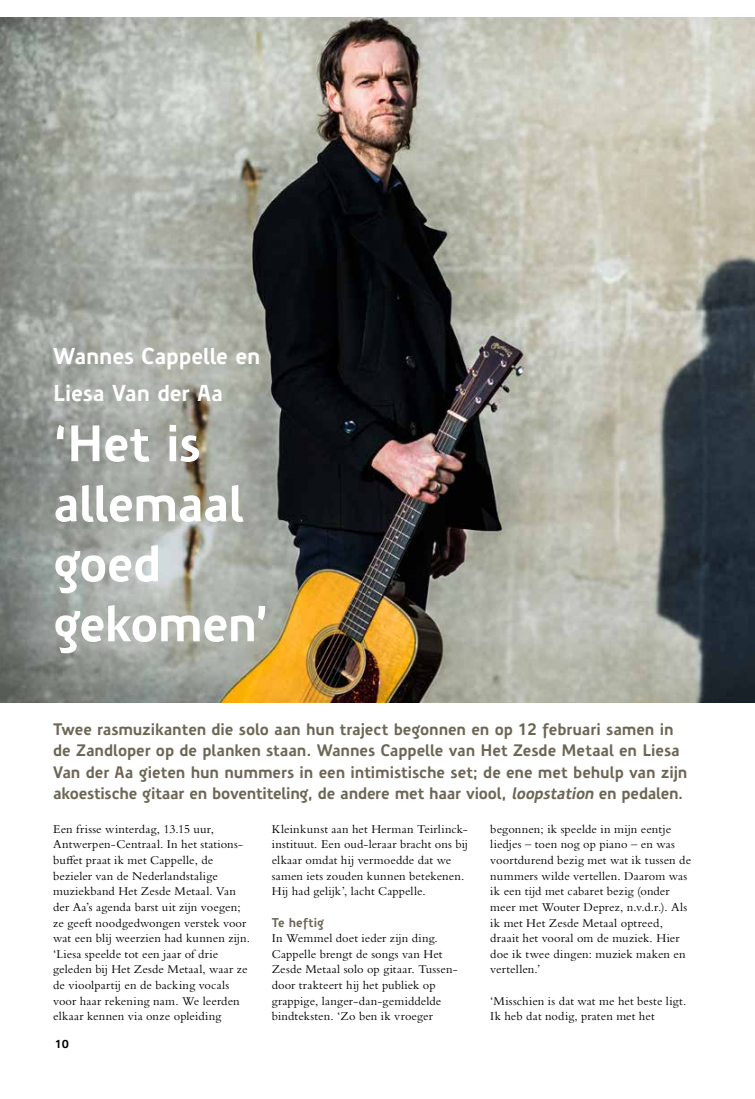
<style>
.page{position:relative;width:755px;height:1099px;background:#fff}
.page>*{position:absolute;margin:0;border:0;box-sizing:border-box;transform-origin:0 0}
.t1{font:700 50px/60px "Precious Sans";letter-spacing:-.02em;color:#fff}
.t2{font:700 22.5px/37.5px "Precious Sans";letter-spacing:-.01em;color:#fff}
.t3{font:700 16.25px/21.2px "Precious Sans";letter-spacing:-.01em;color:#6d6655}
.t4{font:12.5px/15.6px "Bembo Std";letter-spacing:.01em;color:#000}
.t5{font:700 12.5px "Precious Sans";letter-spacing:.005em;color:#6d6655}
.t6{font:700 11.25px "Precious Sans";color:#000}
.s1{font-style:italic}
</style>
<div class="page">
<img style="left:0;top:18px;width:755px;height:684px">
<h2 class="t2" style="left:53px;top:337px;width:209px">Wannes Cappelle en<br>Liesa Van der Aa</h2>
<h1 class="t1" style="left:53px;top:414px;width:217px">‘Het is allemaal goed gekomen’</h1>
<p class="t3" style="left:53px;top:718px;width:636px">Twee rasmuzikanten die solo aan hun traject begonnen en op 12 februari samen in de Zandloper op de planken staan. Wannes Cappelle van Het Zesde Metaal en Liesa Van der Aa gieten hun nummers in een intimistische set; de ene met behulp van zijn akoestische gitaar en boventiteling, de andere met haar viool, <span class="s1">loopstation</span> en pedalen.</p>
<p class="t4" style="left:53px;top:820px;width:198px">Een frisse winterdag, 13.15 uur, Antwerpen-Centraal. In het stations&shy;buffet praat ik met Cappelle, de bezieler van de Nederlandstalige muziekband Het Zesde Metaal. Van der Aa’s agenda barst uit zijn voegen; ze geeft noodgedwongen verstek voor wat een blij weerzien had kunnen zijn. ‘Liesa speelde tot een jaar of drie geleden bij Het Zesde Metaal, waar ze de vioolpartij en de backing vocals voor haar rekening nam. We leerden elkaar kennen via onze opleiding</p>
<p class="t4" style="left:272px;top:820px;width:198px">Kleinkunst aan het Herman Teirlinck&shy;instituut. Een oud-leraar bracht ons bij elkaar omdat hij vermoedde dat we samen iets zouden kunnen betekenen.<br>Hij had gelijk’, lacht Cappelle.</p>
<p class="t4" style="left:490px;top:820px;width:202px">begonnen; ik speelde in mijn eentje liedjes – toen nog op piano – en was voortdurend bezig met wat ik tussen de nummers wilde vertellen. Daarom was ik een tijd met cabaret bezig (onder meer met Wouter Deprez, n.v.d.r.). Als ik met Het Zesde Metaal optreed, draait het vooral om de muziek. Hier doe ik twee dingen: muziek maken en vertellen.’</p>
<p class="t4" style="left:490px;top:992px;width:197px">‘Misschien is dat wat me het beste ligt.<br>Ik heb dat nodig, praten met het</p>
<p class="t5" style="left:272px;top:914px;width:54px">Te heftig</p>
<p class="t4" style="left:272px;top:930px;width:187px">In Wemmel doet ieder zijn ding.<br>Cappelle brengt de songs van Het Zesde Metaal solo op gitaar. Tussen&shy;door trakteert hij het publiek op grappige, langer-dan-gemiddelde bindteksten. ‘Zo ben ik vroeger</p>
<p class="t6" style="left:55px;top:1037px;width:15px">10</p>
</div>
